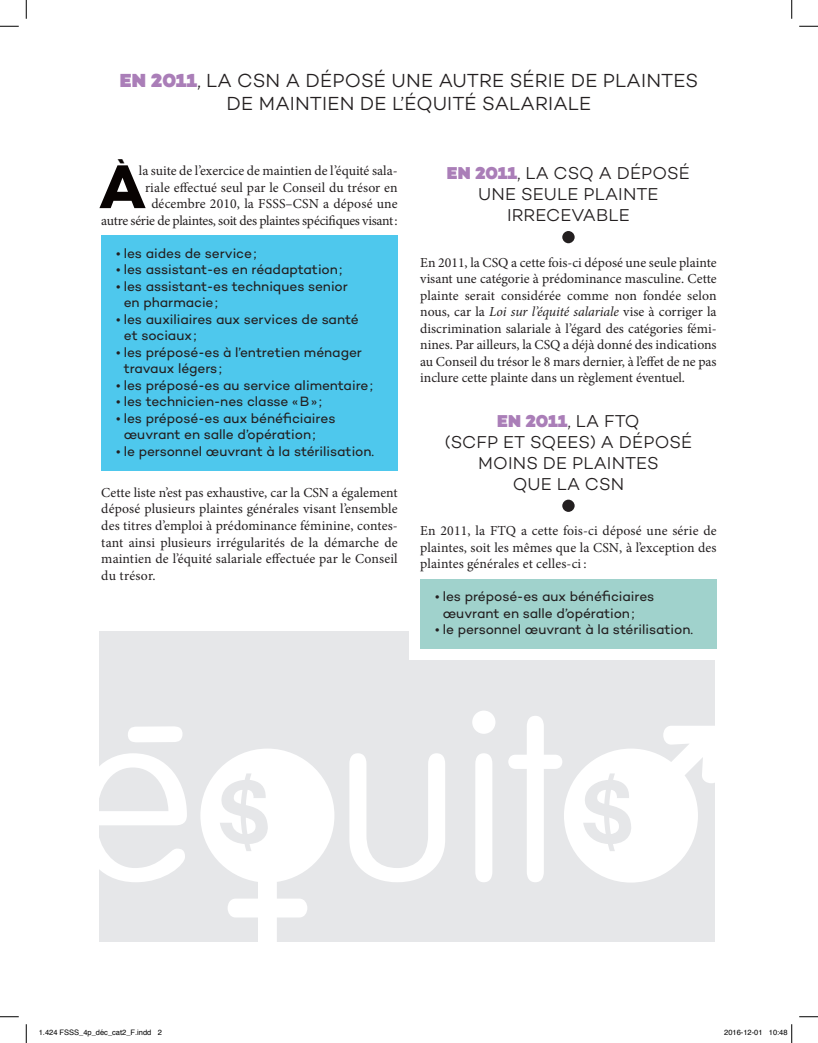
<style>
.page{position:relative;width:818px;height:1043px;background:#fff}
.page>*{position:absolute;margin:0;border:0;box-sizing:border-box;transform-origin:0 0}
.t1{font:700 62.5px "Campton";color:#080302}
.t2{font:300 53.75px "Campton";color:#231f20}
.t3{font:700 26.25px "Campton";color:#080302}
.t4{font:300 19.25px/23.1px "Campton";letter-spacing:.01em;color:#231f20;text-align:center}
.t5{font:300 17.5px/21px "Campton";letter-spacing:.01em;color:#231f20;text-align:center}
.t6{font:13.75px/16.5px "Minion Pro";color:#231f20;text-align:justify}
.t7{font:13.75px/16.5px "Campton";letter-spacing:-.005em;color:#231f20}
.t8{font:7.5px "Helvetica";color:#000}
.s1{font-weight:900;color:#aa7eb8}
.s2{font-style:italic}
</style>
<div class="page">
<div style="left:100px;top:631px;width:615px;height:310px;background:#e6e7e9"></div>
<div style="left:101px;top:235px;width:297px;height:236px;background:#4ec8ed"></div>
<div style="left:409px;top:590px;width:316px;height:70px;background:#fff"></div>
<svg style="left:200px;top:749px;width:134px;height:193px"></svg>
<svg style="left:99px;top:726px;width:88px;height:156px"></svg>
<svg style="left:349px;top:753px;width:96px;height:129px"></svg>
<svg style="left:472px;top:711px;width:23px;height:171px"></svg>
<svg style="left:508px;top:716px;width:207px;height:166px"></svg>
<div style="left:420px;top:579px;width:296px;height:70px;background:#a0d2cc"></div>
<svg style="left:0;top:25px;width:19px;height:2px"></svg>
<svg style="left:799px;top:25px;width:19px;height:2px"></svg>
<svg style="left:0;top:1016px;width:19px;height:1px"></svg>
<svg style="left:799px;top:1016px;width:19px;height:1px"></svg>
<svg style="left:25px;top:0;width:2px;height:19px"></svg>
<svg style="left:25px;top:1024px;width:2px;height:18px"></svg>
<svg style="left:791px;top:0;width:1px;height:19px"></svg>
<svg style="left:791px;top:1024px;width:1px;height:18px"></svg>
<h3 class="t4" style="left:120px;top:68px;width:579px"><span class="s1">EN 2011</span>, LA CSN A DÉPOSÉ UNE AUTRE SÉRIE DE PLAINTES<br>DE MAINTIEN DE L’ÉQUITÉ SALARIALE</h3>
<h3 class="t3" style="left:114px;top:152px;width:17px">`</h3>
<h1 class="t1" style="left:99px;top:147px;width:49px">A</h1>
<p class="t6" style="left:101px;top:162px;width:298px;text-align:right">la suite de l’exercice de maintien de l’équité sala-<br>riale effectué seul par le Conseil du trésor en décembre 2010, la FSSS–CSN a déposé une<br>autre série de plaintes, soit des plaintes spécifiques visant:</p>
<p class="t7" style="left:116px;top:244px;width:142px">• les aides de service;</p>
<p class="t7" style="left:116px;top:261px;width:227px">• les assistant-es en réadaptation;</p>
<p class="t7" style="left:124px;top:277px;width:225px;text-indent:-7px">• les assistant-es techniques senior en pharmacie;</p>
<p class="t7" style="left:124px;top:310px;width:236px;text-indent:-7px">• les auxiliaires aux services de santé et sociaux;</p>
<p class="t7" style="left:124px;top:343px;width:240px;text-indent:-7px">• les préposé-es à l’entretien ménager travaux légers;</p>
<p class="t7" style="left:116px;top:376px;width:258px">• les préposé-es au service alimentaire;</p>
<p class="t7" style="left:116px;top:393px;width:207px">• les technicien-nes classe «B» ;</p>
<p class="t7" style="left:124px;top:409px;width:213px;text-indent:-7px">• les préposé-es aux bénéficiaires œuvrant en salle d’opération;</p>
<p class="t7" style="left:116px;top:442px;width:259px">• le personnel œuvrant à la stérilisation.</p>
<p class="t6" style="left:101px;top:484px;width:298px">Cette liste n’est pas exhaustive, car la CSN a également déposé plusieurs plaintes générales visant l’ensemble des titres d’emploi à prédominance féminine, contes&shy;tant ainsi plusieurs irrégularités de la démarche de maintien de l’équité salariale effectuée par le Conseil du trésor.</p>
<p class="t5" style="left:447px;top:163px;width:244px"><span class="s1">EN 2011</span>, LA CSQ A DÉPOSÉ<br>UNE SEULE PLAINTE<br>IRRECEVABLE</p>
<h2 class="t2" style="left:560px;top:203px;width:19px">•</h2>
<p class="t6" style="left:420px;top:254px;width:298px">En 2011, la CSQ a cette fois-ci déposé une seule plainte visant une catégorie à prédominance masculine. Cette plainte serait considérée comme non fondée selon nous, car la <span class="s2">Loi sur l’équité salariale</span> vise à corriger la discrimination salariale à l’égard des catégories fémi&shy;nines. Par ailleurs, la CSQ a déjà donné des indications au Conseil du trésor le 8 mars dernier, à l’effet de ne pas inclure cette plainte dans un règlement éventuel.</p>
<p class="t5" style="left:444px;top:410px;width:249px"><span class="s1">EN 2011</span>, LA FTQ<br>(SCFP ET SQEES) A DÉPOSÉ<br>MOINS DE PLAINTES<br>QUE LA CSN</p>
<h2 class="t2" style="left:560px;top:472px;width:19px">•</h2>
<p class="t6" style="left:420px;top:522px;width:298px">En 2011, la FTQ a cette fois-ci déposé une série de plaintes, soit les mêmes que la CSN, à l’exception des plaintes générales et celles-ci :</p>
<p class="t7" style="left:442px;top:588px;width:213px;text-indent:-7px">• les préposé-es aux bénéficiaires œuvrant en salle d’opération;</p>
<p class="t7" style="left:435px;top:621px;width:259px">• le personnel œuvrant à la stérilisation.</p>
<p class="t8" style="left:39px;top:1027px;width:124px">1.424 FSSS_4p_déc_cat2_F.indd 2</p>
<p class="t8" style="left:724px;top:1027px;width:65px">2016-12-01 10:48</p>
</div>
